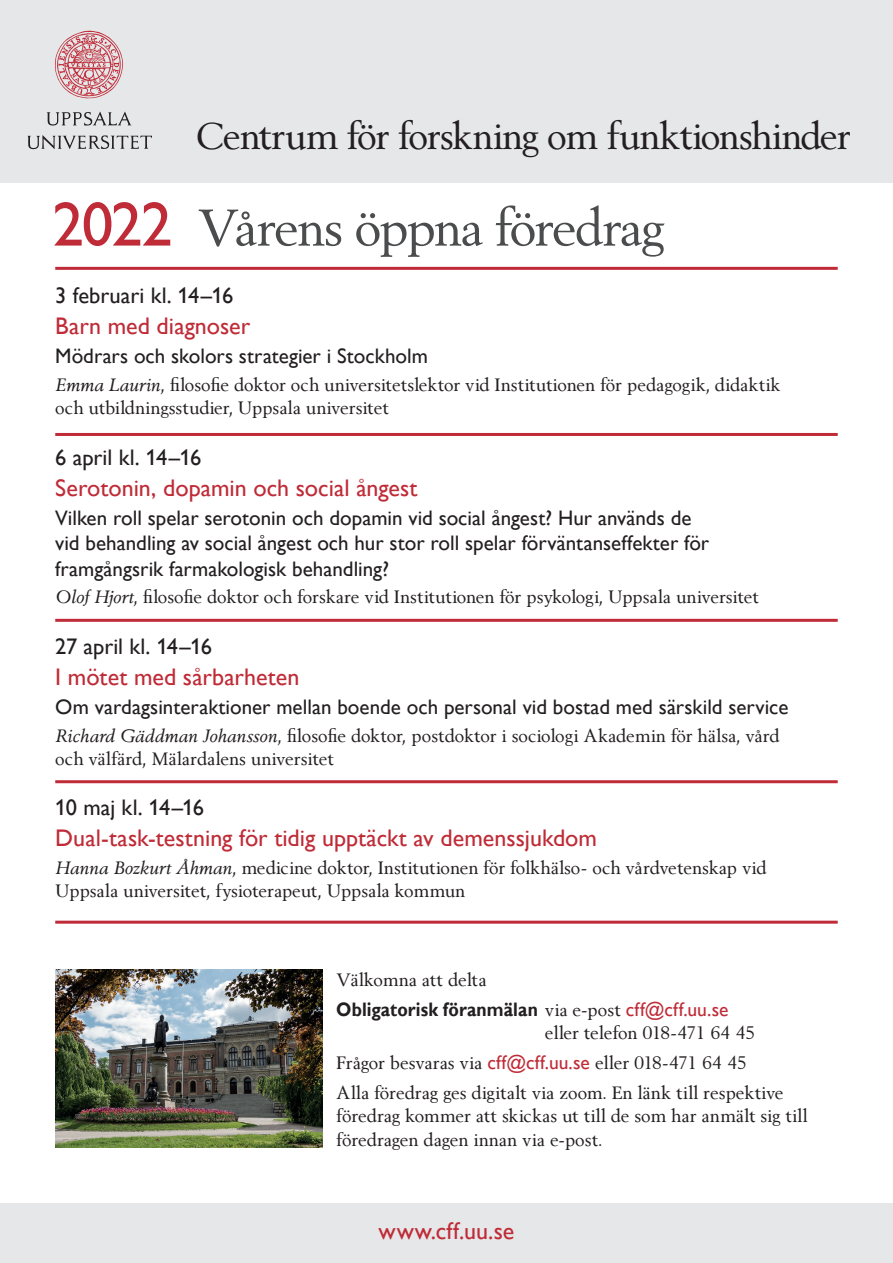
<style>
.page{position:relative;width:893px;height:1263px;background:#fff}
.page>*{position:absolute;margin:0;border:0;box-sizing:border-box;transform-origin:0 0}
.t1{font:63px "Gill Alt One";color:#bf2b37}
.t2{font:55.5px "UU Berling Antiqua";letter-spacing:-.025em;color:#4b4c4d}
.t3{font:40.5px "UU Berling Antiqua";letter-spacing:-.025em;color:#231f20}
.Rubrik_1{font:24px "Gill Alt One";color:#bf2b37}
.Datum{font:22.5px "Gill Alt One";color:#231f20}
.Rubrik_2{font:21px/25.2px "Gill Alt One";color:#231f20}
.t4{font:19.5px/23.4px "UU Berling Antiqua";color:#231f20}
.s1{font-style:italic}
.s2{font-family:"Gill Alt One";font-weight:700}
.s3{font-family:"Gill Alt One";color:#bf2b37}
</style>
<div class="page">
<div style="left:0;top:0;width:893px;height:183px;background:#e6e7e9"></div>
<div style="left:0;top:1203px;width:893px;height:60px;background:#e6e7e9"></div>
<svg style="left:47px;top:112px;width:85px;height:14px"></svg>
<svg style="left:27px;top:135px;width:125px;height:14px"></svg>
<svg style="left:55px;top:31px;width:68px;height:67px"></svg>
<hr style="left:55px;top:267px;width:783px;height:3px;background:#bf2b37">
<hr style="left:55px;top:619px;width:783px;height:3px;background:#bf2b37">
<hr style="left:55px;top:433px;width:783px;height:3px;background:#bf2b37">
<hr style="left:55px;top:780px;width:783px;height:3px;background:#bf2b37">
<hr style="left:55px;top:921px;width:783px;height:3px;background:#bf2b37">
<img style="left:55px;top:969px;width:267px;height:178px">
<p class="t3" style="left:197px;top:112px;width:655px">Centrum för forskning om funktionshinder</p>
<p class="t1" style="left:52px;top:188px;width:122px">2022</p>
<p class="t2" style="left:197px;top:195px;width:469px">Vårens öppna föredrag</p>
<p class="Datum" style="left:55px;top:282px;width:179px">3 februari kl. 14–16</p>
<p class="Rubrik_1" style="left:55px;top:312px;width:196px">Barn med diagnoser</p>
<p class="Rubrik_2" style="left:55px;top:343px;width:374px">Mödrars och skolors strategier i Stockholm</p>
<p class="t4" style="left:55px;top:373px;width:727px"><span class="s1">Emma Laurin</span>, filosofie doktor och universitetslektor vid Institutionen för pedagogik, didaktik och utbildningsstudier, Uppsala universitet</p>
<p class="Datum" style="left:55px;top:444px;width:147px">6 april kl. 14–16</p>
<p class="Rubrik_1" style="left:55px;top:474px;width:364px">Serotonin, dopamin och social ångest</p>
<p class="Rubrik_2" style="left:55px;top:505px;width:655px">Vilken roll spelar serotonin och dopamin vid social ångest? Hur används de vid behandling av social ångest och hur stor roll spelar förväntanseffekter för framgångsrik farmakologisk behandling?</p>
<p class="t4" style="left:55px;top:585px;width:705px"><span class="s1">Olof Hjort</span>, filosofie doktor och forskare vid Institutionen för psykologi, Uppsala universitet</p>
<p class="Datum" style="left:55px;top:633px;width:158px">27 april kl. 14–16</p>
<p class="Rubrik_1" style="left:55px;top:662px;width:246px">I mötet med sårbarheten</p>
<p class="Rubrik_2" style="left:55px;top:694px;width:735px">Om vardagsinteraktioner mellan boende och personal vid bostad med särskild service</p>
<p class="t4" style="left:55px;top:724px;width:726px"><span class="s1">Richard Gäddman Johansson</span>, filosofie doktor, postdoktor i sociologi Akademin för hälsa, vård och välfärd, Mälardalens universitet</p>
<p class="Datum" style="left:55px;top:795px;width:150px">10 maj kl. 14–16</p>
<p class="Rubrik_1" style="left:55px;top:824px;width:543px">Dual-task-testning för tidig upptäckt av demenssjukdom</p>
<p class="t4" style="left:55px;top:856px;width:713px"><span class="s1">Hanna Bozkurt Åhman</span>, medicine doktor, Institutionen för folkhälso- och vårdvetenskap vid<br>Uppsala universitet, fysioterapeut, Uppsala kommun</p>
<p class="t4" style="left:336px;top:968px;width:152px">Välkomna att delta</p>
<p class="t4" style="left:545px;top:998px;width:212px;text-indent:-208px"><span class="s2">Obligatorisk föranmälan</span> via e-post <span class="s3">cff@cff.uu.se </span>eller telefon 018-471 64 45</p>
<p class="t4" style="left:336px;top:1051px;width:412px">Frågor besvaras via <span class="s3">cff@cff.uu.se</span> eller 018-471 64 45</p>
<p class="t4" style="left:336px;top:1081px;width:473px">Alla föredrag ges digitalt via zoom. En länk till respektive föredrag kommer att skickas ut till de som har anmält sig till föredragen dagen innan via e-post.</p>
<p class="Rubrik_1" style="left:379px;top:1216px;width:137px">www.cff.uu.se</p>
</div>
